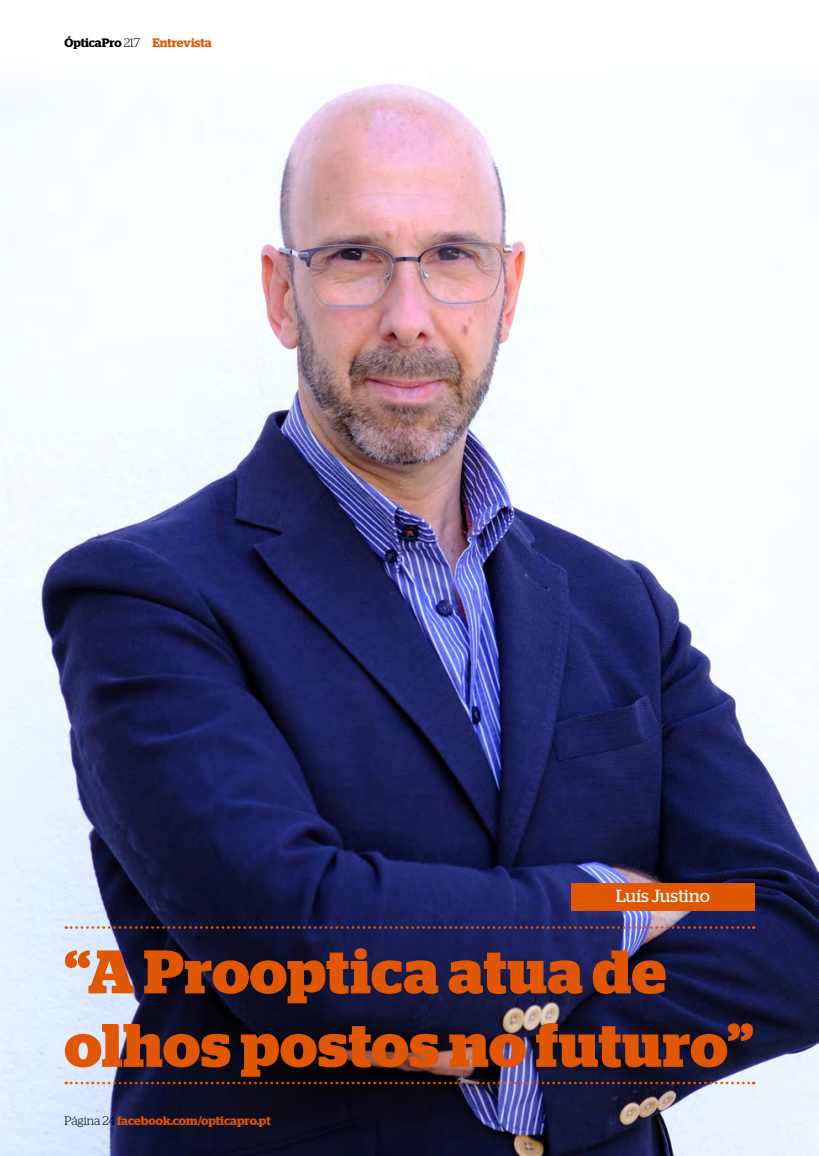
<style>
.page{position:relative;width:819px;height:1156px;background:#fff}
.page>*{position:absolute;margin:0;border:0;box-sizing:border-box;transform-origin:0 0}
.t1{font:700 61.25px/73.5px "Stag";letter-spacing:.01em;color:#e15601}
.t2{font:17.5px "Stag";letter-spacing:.01em;color:#fff}
.t3{font:600 12.25px "Stag";color:#e15601}
.s1{color:#000}
.s2{font-weight:300;color:#000}
</style>
<div class="page">
<img style="left:0;top:83px;width:819px;height:1073px">
<svg style="left:66px;top:926px;width:688px;height:3px"></svg>
<svg style="left:66px;top:1082px;width:688px;height:2px"></svg>
<div style="left:571px;top:883px;width:183px;height:27px;background:#e15601"></div>
<p class="t3" style="left:64px;top:36px;width:149px"><span class="s1">ÓpticaPro</span> <span class="s2">217</span> Entrevista</p>
<h2 class="t2" style="left:615px;top:886px;width:95px">Luís Justino</h2>
<h1 class="t1" style="left:64px;top:935px;width:690px">“A Prooptica atua de olhos postos no futuro”</h1>
<p class="t3" style="left:64px;top:1113px;width:208px"><span class="s2">Página 24</span> facebook.com/opticapro.pt</p>
</div>
